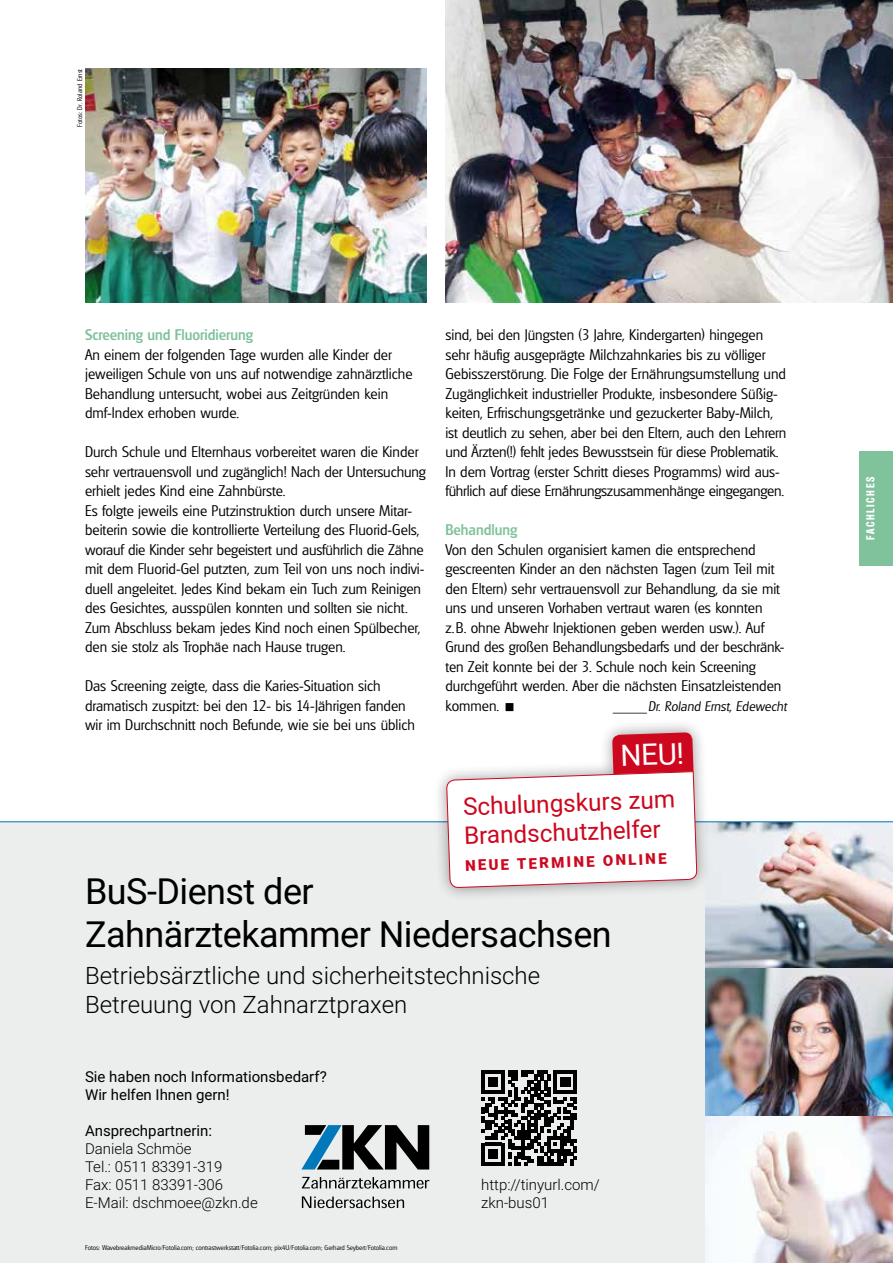
<style>
.page{position:relative;width:893px;height:1263px;background:#fff}
.page>*{position:absolute;margin:0;border:0;box-sizing:border-box;transform-origin:0 0}
.t1{font:36px/43.2px "Roboto";letter-spacing:-.015em;color:#000}
.t2{font:29.7px "Roboto";color:#fff}
.t3{font:24.3px/29.1px "Roboto";color:#cd071e}
.t4{font:300 24px/28.8px "Roboto";color:#000}
.t5{font:300 15px/19.5px "Glasgow";color:#000}
.t6{font:300 15px/18px "Roboto";color:#000}
.t7{font:15px/18px "Roboto";color:#000}
.t8{font:500 15px "Glasgow";color:#80c29c}
.t9{font:900 15px "Roboto";color:#cd071e}
.t10{font:italic 300 13.5px "Glasgow";color:#000}
.t11{font:italic 300 13.5px "Glasgow";color:#000;scale:2.7 1}
.t12{font:700 condensed 11.25px "Olympia";letter-spacing:.15em;color:#fff}
.t13{font:300 6.75px "Glasgow";color:#000}
</style>
<div class="page">
<div style="left:860px;top:451px;width:33px;height:115px;background:#80c29c"></div>
<img style="left:85px;top:69px;width:341px;height:234px">
<img style="left:445px;top:0;width:448px;height:303px">
<div style="left:0;top:822px;width:893px;height:441px;background:#eceded"></div>
<img style="left:706px;top:1116px;width:187px;height:147px">
<img style="left:706px;top:822px;width:187px;height:147px">
<img style="left:706px;top:969px;width:187px;height:147px">
<svg style="left:482px;top:1071px;width:95px;height:95px"></svg>
<svg style="left:301px;top:1125px;width:128px;height:44px"></svg>
<svg style="left:302px;top:1196px;width:102px;height:12px"></svg>
<svg style="left:302px;top:1177px;width:127px;height:11px"></svg>
<hr style="left:0;top:821px;width:893px;height:1px;background:#0078bb">
<div style="left:433px;top:719px;width:278px;height:183px;background:#000;opacity:.4"></div>
<svg style="left:447px;top:732px;width:250px;height:170px"></svg>
<p class="t13" style="left:76px;top:127px;width:59px;rotate:-90deg">Fotos: Dr. Roland Ernst</p>
<p class="t8" style="left:85px;top:326px;width:169px">Screening und Fluoridierung</p>
<p class="t5" style="left:85px;top:345px;width:329px">An einem der folgenden Tage wurden alle Kinder der jeweiligen Schule von uns auf notwendige zahnärztliche Behandlung untersucht, wobei aus Zeitgründen kein dmf-Index erhoben wurde.</p>
<p class="t5" style="left:85px;top:442px;width:342px">Durch Schule und Elternhaus vorbereitet waren die Kinder sehr vertrauensvoll und zugänglich! Nach der Untersuchung erhielt jedes Kind eine Zahnbürste.<br>Es folgte jeweils eine Putzinstruktion durch unsere Mitar&shy;beiterin sowie die kontrollierte Verteilung des Fluorid-Gels, worauf die Kinder sehr begeistert und ausführlich die Zähne mit dem Fluorid-Gel putzten, zum Teil von uns noch indivi&shy;duell angeleitet. Jedes Kind bekam ein Tuch zum Reinigen des Gesichtes, ausspülen konnten und sollten sie nicht.<br>Zum Abschluss bekam jedes Kind noch einen Spülbecher, den sie stolz als Trophäe nach Hause trugen.</p>
<p class="t5" style="left:85px;top:676px;width:331px">Das Screening zeigte, dass die Karies-Situation sich dramatisch zuspitzt: bei den 12- bis 14-Jährigen fanden wir im Durchschnitt noch Befunde, wie sie bei uns üblich</p>
<p class="t5" style="left:445px;top:325px;width:342px">sind, bei den Jüngsten (3 Jahre, Kindergarten) hingegen sehr häufig ausgeprägte Milchzahnkaries bis zu völliger Gebisszerstörung. Die Folge der Ernährungsumstellung und Zugänglichkeit industrieller Produkte, insbesondere Süßig&shy;keiten, Erfrischungsgetränke und gezuckerter Baby-Milch, ist deutlich zu sehen, aber bei den Eltern, auch den Lehrern und Ärzten(!) fehlt jedes Bewusstsein für diese Problematik.<br>In dem Vortrag (erster Schritt dieses Programms) wird aus&shy;führlich auf diese Ernährungszusammenhänge eingegangen.</p>
<p class="t8" style="left:445px;top:521px;width:73px">Behandlung</p>
<p class="t5" style="left:445px;top:540px;width:340px">Von den Schulen organisiert kamen die entsprechend gescreenten Kinder an den nächsten Tagen (zum Teil mit den Eltern) sehr vertrauensvoll zur Behandlung, da sie mit uns und unseren Vorhaben vertraut waren (es konnten z.B. ohne Abwehr Injektionen geben werden usw.). Auf Grund des großen Behandlungsbedarfs und der beschränk&shy;ten Zeit konnte bei der 3. Schule noch kein Screening durchgeführt werden. Aber die nächsten Einsatzleistenden kommen. ▪</p>
<p class="t11" style="left:612px;top:705px;width:15px">—</p>
<p class="t10" style="left:648px;top:698px;width:140px">Dr. Roland Ernst, Edewecht</p>
<h2 class="t2" style="left:620px;top:735px;width:65px;rotate:-2deg">NEU!</h2>
<h3 class="t3" style="left:463px;top:791px;width:214px;rotate:-2deg">Schulungskurs zum<br>Brandschutzhelfer</h3>
<p class="t9" style="left:465px;top:855px;width:203px;rotate:-2deg">NEUE TERMINE ONLINE</p>
<h1 class="t1" style="left:85px;top:868px;width:528px">BuS-Dienst der<br>Zahnärztekammer Niedersachsen</h1>
<h3 class="t4" style="left:85px;top:960px;width:457px">Betriebsärztliche und sicherheitstechnische<br>Betreuung von Zahnarztpraxen</h3>
<p class="t7" style="left:85px;top:1067px;width:243px">Sie haben noch Informationsbedarf?<br>Wir helfen Ihnen gern!</p>
<p class="t7" style="left:85px;top:1121px;width:128px">Ansprechpartnerin:</p>
<p class="t6" style="left:85px;top:1139px;width:174px">Daniela Schmöe<br>Tel.: 0511 83391-319<br>Fax: 0511 83391-306<br>E-Mail: dschmoee@zkn.de</p>
<p class="t13" style="left:85px;top:1244px;width:314px">Fotos: WavebreakmediaMicro/Fotolia.com; contrastwerkstatt/Fotolia.com; pix4U/Fotolia.com; Gerhard Seybert/Fotolia.com</p>
<p class="t6" style="left:481px;top:1175px;width:120px">http://tinyurl.com/ zkn-bus01</p>
<p class="t12" style="left:864px;top:540px;width:65px;rotate:-90deg">FACHLICHES</p>
</div>
